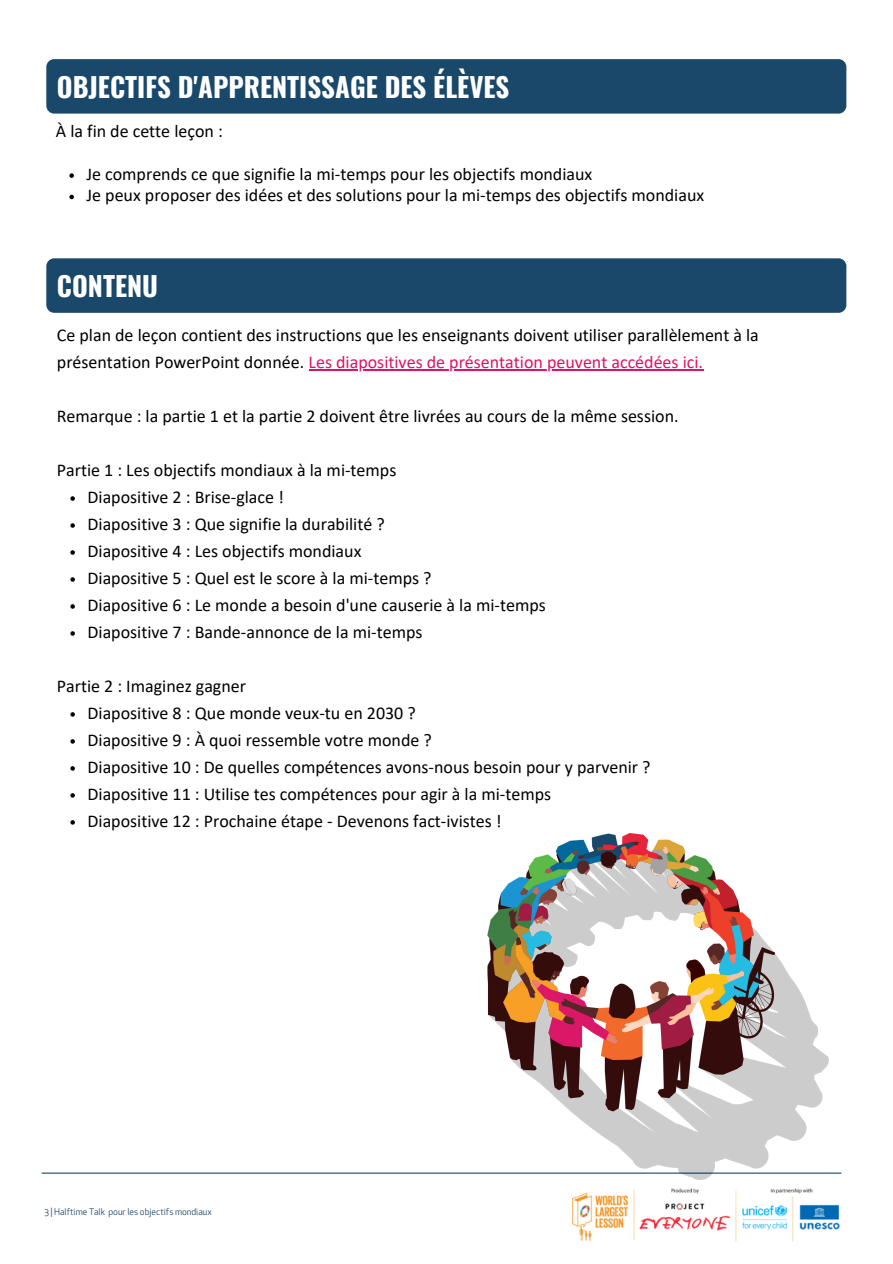
<style>
.page{position:relative;width:893px;height:1264px;background:#fff}
.page>*{position:absolute;margin:0;border:0;box-sizing:border-box;transform-origin:0 0}
.t1{font:700 27px "Oswald";color:#fff}
.t2{font:18px/27px "Calibri";color:#000}
.t3{font:9px "Apex New";color:#19486a}
.s1{color:#dd1367}
</style>
<div class="page">
<hr style="left:42px;top:1172px;width:799px;height:1px;background:#19486a">
<img style="left:572px;top:1188px;width:268px;height:53px">
<div style="left:46px;top:59px;width:800px;height:55px;background:#19486a;border-radius:8px"></div>
<div style="left:46px;top:258px;width:800px;height:55px;background:#19486a;border-radius:8px"></div>
<svg style="left:70px;top:496px;width:5px;height:5px"></svg>
<svg style="left:70px;top:523px;width:5px;height:5px"></svg>
<svg style="left:70px;top:550px;width:5px;height:4px"></svg>
<svg style="left:70px;top:577px;width:5px;height:4px"></svg>
<svg style="left:70px;top:604px;width:5px;height:4px"></svg>
<svg style="left:70px;top:631px;width:5px;height:4px"></svg>
<svg style="left:70px;top:712px;width:5px;height:4px"></svg>
<svg style="left:70px;top:739px;width:5px;height:4px"></svg>
<svg style="left:70px;top:766px;width:5px;height:4px"></svg>
<svg style="left:70px;top:793px;width:5px;height:4px"></svg>
<svg style="left:70px;top:820px;width:5px;height:4px"></svg>
<hr style="left:308px;top:369px;width:395px;height:1px;background:#dd1367">
<img style="left:488px;top:833px;width:340px;height:346px">
<svg style="left:69px;top:173px;width:5px;height:5px"></svg>
<svg style="left:69px;top:195px;width:5px;height:4px"></svg>
<p class="t1" style="left:57px;top:66px;width:454px">OBJECTIFS D'APPRENTISSAGE DES ÉLÈVES</p>
<p class="t2" style="left:56px;top:119px;width:168px">À la fin de cette leçon :</p>
<p class="t2" style="left:86px;top:162px;width:507px">Je comprends ce que signifie la mi-temps pour les objectifs mondiaux</p>
<p class="t2" style="left:86px;top:183px;width:619px">Je peux proposer des idées et des solutions pour la mi-temps des objectifs mondiaux</p>
<p class="t1" style="left:57px;top:265px;width:103px">CONTENU</p>
<p class="t2" style="left:57px;top:323px;width:703px">Ce plan de leçon contient des instructions que les enseignants doivent utiliser parallèlement à la présentation PowerPoint donnée. <span class="s1">Les diapositives de présentation peuvent accédées ici.</span></p>
<p class="t2" style="left:57px;top:404px;width:623px">Remarque : la partie 1 et la partie 2 doivent être livrées au cours de la même session.</p>
<p class="t2" style="left:57px;top:458px;width:341px">Partie 1 : Les objectifs mondiaux à la mi-temps</p>
<p class="t2" style="left:87px;top:485px;width:198px">Diapositive 2 : Brise-glace !</p>
<p class="t2" style="left:87px;top:512px;width:299px">Diapositive 3 : Que signifie la durabilité ?</p>
<p class="t2" style="left:87px;top:539px;width:275px">Diapositive 4 : Les objectifs mondiaux</p>
<p class="t2" style="left:87px;top:566px;width:345px">Diapositive 5 : Quel est le score à la mi-temps ?</p>
<p class="t2" style="left:87px;top:593px;width:460px">Diapositive 6 : Le monde a besoin d'une causerie à la mi-temps</p>
<p class="t2" style="left:87px;top:620px;width:336px">Diapositive 7 : Bande-annonce de la mi-temps</p>
<p class="t2" style="left:57px;top:674px;width:191px">Partie 2 : Imaginez gagner</p>
<p class="t2" style="left:87px;top:701px;width:330px">Diapositive 8 : Que monde veux-tu en 2030 ?</p>
<p class="t2" style="left:87px;top:728px;width:346px">Diapositive 9 : À quoi ressemble votre monde ?</p>
<p class="t2" style="left:87px;top:755px;width:564px">Diapositive 10 : De quelles compétences avons-nous besoin pour y parvenir ?</p>
<p class="t2" style="left:87px;top:782px;width:465px">Diapositive 11 : Utilise tes compétences pour agir à la mi-temps</p>
<p class="t2" style="left:87px;top:809px;width:416px">Diapositive 12 : Prochaine étape - Devenons fact-ivistes !</p>
<p class="t3" style="left:44px;top:1208px;width:169px">3 | Halftime Talk pour les objectifs mondiaux</p>
</div>
